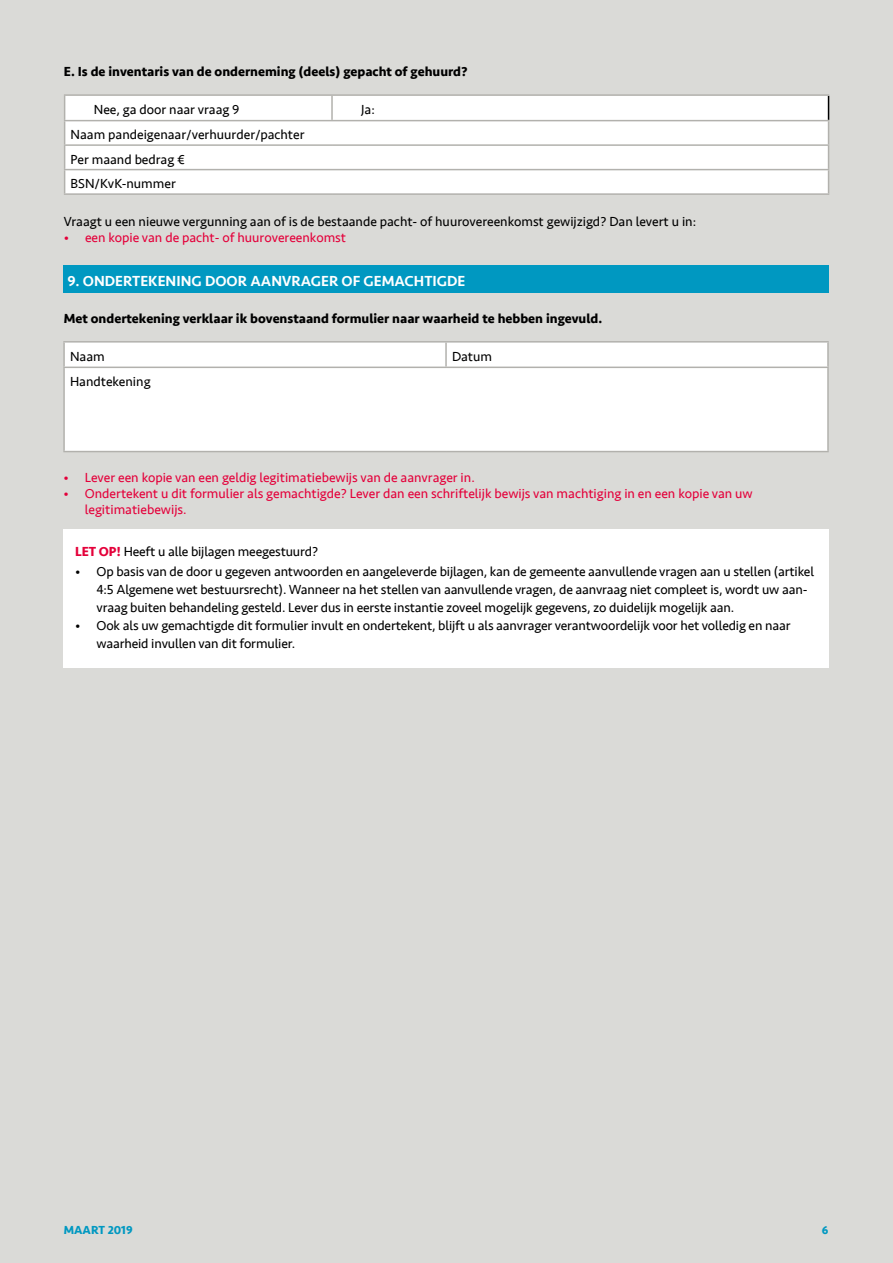
<style>
.page{position:relative;width:893px;height:1263px;background:#dadad7}
.page>*{position:absolute;margin:0;border:0;box-sizing:border-box;transform-origin:0 0}
.Kopje_in_blauw_kader{font:500 15px "Seravek";color:#fff}
.Platte_Tekst{font:13.5px/18px "Seravek";letter-spacing:-.01em;color:#000}
.t1{font:13.5px/16.2px "Seravek";color:#e4003a}
.Platte_Tekst-2{font:700 13.5px "Seravek";color:#000}
.Platte_Tekst_-_tabel{font:13.5px "Seravek";letter-spacing:-.01em;color:#000}
.Platte_Tekst_-_tabel-2{font:700 12px "Seravek";color:#0098c1}
.s1{font-weight:700;color:#e4003a}
</style>
<div class="page">
<div style="left:63px;top:266px;width:766px;height:27px;background:#0098c1"></div>
<div style="left:65px;top:343px;width:762px;height:108px;background:#fff"></div>
<hr style="left:63px;top:341px;width:383px;height:2px;background:#b2b1ad">
<hr style="left:63px;top:343px;width:2px;height:24px;background:#b2b1ad">
<hr style="left:446px;top:341px;width:383px;height:2px;background:#b2b1ad">
<hr style="left:445px;top:343px;width:2px;height:24px;background:#b2b1ad">
<hr style="left:827px;top:343px;width:2px;height:24px;background:#b2b1ad">
<hr style="left:63px;top:367px;width:383px;height:1px;background:#b2b1ad">
<hr style="left:63px;top:368px;width:2px;height:83px;background:#b2b1ad">
<hr style="left:446px;top:367px;width:383px;height:1px;background:#b2b1ad">
<hr style="left:827px;top:368px;width:2px;height:83px;background:#b2b1ad">
<hr style="left:63px;top:451px;width:383px;height:1px;background:#b2b1ad">
<hr style="left:446px;top:451px;width:383px;height:1px;background:#b2b1ad">
<div style="left:64px;top:529px;width:765px;height:139px;background:#fff"></div>
<div style="left:66px;top:96px;width:762px;height:97px;background:#fff"></div>
<hr style="left:64px;top:94px;width:268px;height:2px;background:#b2b1ad">
<hr style="left:332px;top:94px;width:497px;height:2px;background:#b2b1ad">
<hr style="left:331px;top:96px;width:2px;height:24px;background:#b2b1ad">
<hr style="left:64px;top:120px;width:268px;height:1px;background:#b2b1ad">
<hr style="left:332px;top:120px;width:497px;height:1px;background:#b2b1ad">
<hr style="left:64px;top:144px;width:268px;height:2px;background:#b2b1ad">
<hr style="left:332px;top:144px;width:497px;height:2px;background:#b2b1ad">
<hr style="left:64px;top:169px;width:268px;height:1px;background:#b2b1ad">
<svg style="left:64px;top:96px;width:1px;height:97px"></svg>
<hr style="left:332px;top:169px;width:497px;height:1px;background:#b2b1ad">
<svg style="left:828px;top:96px;width:1px;height:97px"></svg>
<hr style="left:64px;top:193px;width:268px;height:2px;background:#b2b1ad">
<hr style="left:332px;top:193px;width:497px;height:2px;background:#b2b1ad">
<p class="Platte_Tekst-2" style="left:64px;top:61px;width:405px">E. Is de inventaris van de onderneming (deels) gepacht of gehuurd?</p>
<p class="Platte_Tekst" style="left:94px;top:101px;width:147px">Nee, ga door naar vraag 9</p>
<p class="Platte_Tekst" style="left:361px;top:101px;width:15px">Ja:</p>
<p class="Platte_Tekst" style="left:71px;top:126px;width:235px">Naam pandeigenaar/verhuurder/pachter</p>
<p class="Platte_Tekst" style="left:71px;top:150px;width:116px">Per maand bedrag €</p>
<p class="Platte_Tekst" style="left:71px;top:175px;width:107px">BSN/KvK-nummer</p>
<p class="Platte_Tekst" style="left:64px;top:213px;width:634px">Vraagt u een nieuwe vergunning aan of is de bestaande pacht- of huurovereenkomst gewijzigd? Dan levert u in:</p>
<p class="t1" style="left:64px;top:230px;width:284px">• een kopie van de pacht- of huurovereenkomst</p>
<p class="Kopje_in_blauw_kader" style="left:68px;top:272px;width:399px">9. ONDERTEKENING DOOR AANVRAGER OF GEMACHTIGDE</p>
<p class="Platte_Tekst-2" style="left:64px;top:308px;width:540px">Met ondertekening verklaar ik bovenstaand formulier naar waarheid te hebben ingevuld.</p>
<p class="Platte_Tekst" style="left:70px;top:347px;width:36px">Naam</p>
<p class="Platte_Tekst" style="left:452px;top:347px;width:42px">Datum</p>
<p class="Platte_Tekst" style="left:70px;top:372px;width:82px">Handtekening</p>
<p class="t1" style="left:64px;top:469px;width:413px">• Lever een kopie van een geldig legitimatiebewijs van de aanvrager in.</p>
<p class="t1" style="left:85px;top:485px;width:669px;text-indent:-21px">• Ondertekent u dit formulier als gemachtigde? Lever dan een schriftelijk bewijs van machtiging in en een kopie van uw legitimatiebewijs.</p>
<p class="Platte_Tekst_-_tabel" style="left:75px;top:541px;width:244px"><span class="s1">LET OP!</span> Heeft u alle bijlagen meegestuurd?</p>
<p class="Platte_Tekst" style="left:97px;top:562px;width:719px;text-indent:-21px">• Op basis van de door u gegeven antwoorden en aangeleverde bijlagen, kan de gemeente aanvullende vragen aan u stellen (artikel<br>4:5 Algemene wet bestuursrecht). Wanneer na het stellen van aanvullende vragen, de aanvraag niet compleet is, wordt uw aan&shy;vraag buiten behandeling gesteld. Lever dus in eerste instantie zoveel mogelijk gegevens, zo duidelijk mogelijk aan.</p>
<p class="Platte_Tekst" style="left:97px;top:616px;width:695px;text-indent:-21px">• Ook als uw gemachtigde dit formulier invult en ondertekent, blijft u als aanvrager verantwoordelijk voor het volledig en naar waarheid invullen van dit formulier.</p>
<p class="Platte_Tekst_-_tabel-2" style="left:64px;top:1220px;width:70px">MAART 2019</p>
<p class="Platte_Tekst_-_tabel-2" style="left:822px;top:1220px;width:8px">6</p>
</div>
